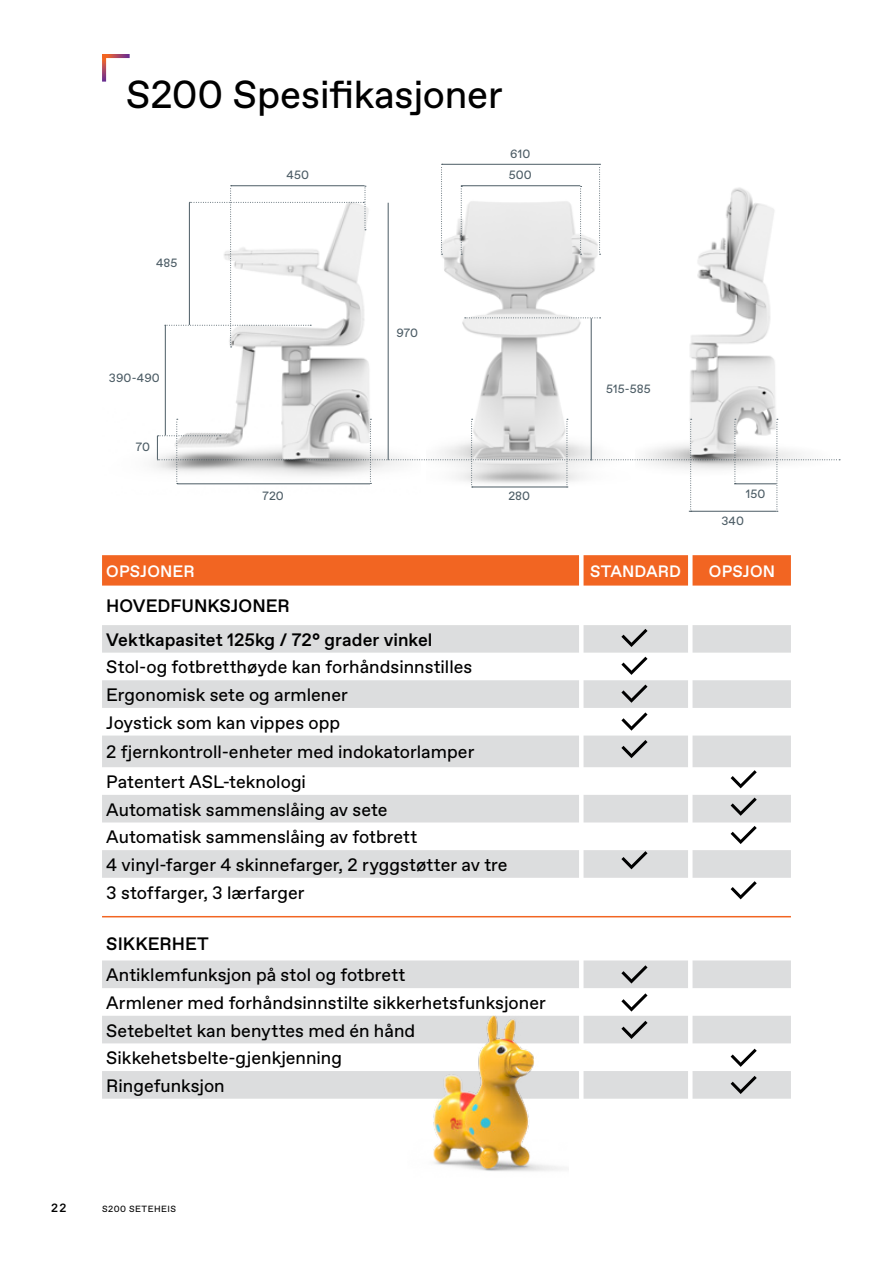
<style>
.page{position:relative;width:893px;height:1263px;background:#fff}
.page>*{position:absolute;margin:0;border:0;box-sizing:border-box;transform-origin:0 0}
.t1{font:39px "TKE Type";letter-spacing:-.005em;color:#000}
.t2{font:18px/27.6px "TKE Type";color:#000}
.t3{font:500 18px/33.5px "TKE Type";color:#000}
.t4{font:500 16.5px "TKE Type";letter-spacing:.005em;color:#fff}
.t5{font:13.2px "TKE Type";color:#4c5c65}
.t6{font:12px "TKE Type";letter-spacing:.01em;color:#4c5c65}
.t7{font:500 12px "TKE Type";color:#000}
.t8{font:9px "TKE Type";letter-spacing:.05em;color:#000}
</style>
<div class="page">
<img style="left:592px;top:163px;width:249px;height:298px">
<img style="left:153px;top:185px;width:236px;height:283px">
<hr style="left:388px;top:203px;width:1px;height:257px;background:#4c5c65">
<hr style="left:165px;top:325px;width:1px;height:110px;background:#4c5c65">
<hr style="left:442px;top:164px;width:158px;height:1px;background:#4c5c65">
<img style="left:441px;top:168px;width:193px;height:251px">
<svg style="left:441px;top:164px;width:2px;height:91px"></svg>
<svg style="left:461px;top:186px;width:1px;height:69px"></svg>
<svg style="left:580px;top:186px;width:2px;height:69px"></svg>
<svg style="left:599px;top:164px;width:2px;height:91px"></svg>
<svg style="left:157px;top:419px;width:683px;height:93px"></svg>
<svg style="left:465px;top:317px;width:136px;height:1px"></svg>
<svg style="left:165px;top:185px;width:201px;height:163px"></svg>
<hr style="left:591px;top:318px;width:1px;height:142px;background:#4c5c65">
<hr style="left:472px;top:487px;width:95px;height:1px;background:#4c5c65">
<hr style="left:461px;top:185px;width:119px;height:1px;background:#4c5c65">
<svg style="left:102px;top:555px;width:689px;height:31px;background:#f26726"></svg>
<svg style="left:102px;top:625px;width:689px;height:253px;fill:#dcddde"></svg>
<svg style="left:102px;top:960px;width:689px;height:139px;fill:#dcddde"></svg>
<img style="left:407px;top:1015px;width:161px;height:156px">
<svg style="left:621px;top:629px;width:26px;height:18px"></svg>
<svg style="left:621px;top:657px;width:26px;height:18px"></svg>
<svg style="left:621px;top:684px;width:26px;height:19px"></svg>
<svg style="left:621px;top:712px;width:26px;height:19px"></svg>
<svg style="left:621px;top:740px;width:26px;height:18px"></svg>
<svg style="left:621px;top:851px;width:26px;height:18px"></svg>
<svg style="left:621px;top:965px;width:26px;height:18px"></svg>
<svg style="left:621px;top:993px;width:26px;height:18px"></svg>
<svg style="left:621px;top:1021px;width:26px;height:18px"></svg>
<svg style="left:731px;top:770px;width:26px;height:18px"></svg>
<svg style="left:731px;top:1049px;width:26px;height:18px"></svg>
<svg style="left:731px;top:797px;width:26px;height:19px"></svg>
<svg style="left:731px;top:826px;width:26px;height:18px"></svg>
<svg style="left:731px;top:881px;width:26px;height:18px"></svg>
<svg style="left:731px;top:1076px;width:26px;height:18px"></svg>
<hr style="left:688px;top:550px;width:4px;height:566px;background:#fff">
<div style="left:579px;top:550px;width:5px;height:566px;background:#fff"></div>
<hr style="left:102px;top:916px;width:689px;height:1px;background:#f26522">
<svg style="left:102px;top:58px;width:4px;height:24px"></svg>
<svg style="left:102px;top:54px;width:28px;height:4px"></svg>
<h1 class="t1" style="left:126px;top:72px;width:378px">S200 Spesifikasjoner</h1>
<p class="t6" style="left:156px;top:256px;width:23px">485</p>
<p class="t6" style="left:109px;top:371px;width:52px">390-490</p>
<p class="t6" style="left:136px;top:440px;width:16px">70</p>
<p class="t6" style="left:286px;top:168px;width:24px">450</p>
<p class="t6" style="left:263px;top:489px;width:23px">720</p>
<p class="t6" style="left:396px;top:326px;width:23px">970</p>
<p class="t6" style="left:510px;top:147px;width:22px">610</p>
<p class="t5" style="left:508px;top:168px;width:27px">500</p>
<p class="t6" style="left:509px;top:168px;width:25px">500</p>
<p class="t6" style="left:606px;top:381px;width:46px">515-585</p>
<p class="t6" style="left:508px;top:489px;width:23px">280</p>
<p class="t6" style="left:746px;top:487px;width:21px">150</p>
<p class="t6" style="left:721px;top:514px;width:24px">340</p>
<p class="t4" style="left:106px;top:561px;width:90px">OPSJONER</p>
<p class="t4" style="left:590px;top:561px;width:92px">STANDARD</p>
<p class="t4" style="left:709px;top:561px;width:68px">OPSJON</p>
<p class="t3" style="left:106px;top:590px;width:328px">HOVEDFUNKSJONER<br>Vektkapasitet 125kg / 72° grader vinkel</p>
<p class="t2" style="left:106px;top:654px;width:368px">Stol-og fotbretthøyde kan forhåndsinnstilles<br>Ergonomisk sete og armlener<br>Joystick som kan vippes opp</p>
<p class="t2" style="left:106px;top:738px;width:370px;line-height:29.7px">2 fjernkontroll-enheter med indokatorlamper<br>Patentert ASL-teknologi</p>
<p class="t2" style="left:106px;top:796px;width:403px">Automatisk sammenslåing av sete<br>Automatisk sammenslåing av fotbrett<br>4 vinyl-farger 4 skinnefarger, 2 ryggstøtter av tre 3 stoffarger, 3 lærfarger</p>
<p class="t3" style="left:106px;top:928px;width:104px">SIKKERHET</p>
<p class="t2" style="left:106px;top:962px;width:441px">Antiklemfunksjon på stol og fotbrett<br>Armlener med forhåndsinnstilte sikkerhetsfunksjoner Setebeltet kan benyttes med én hånd Sikkehetsbelte-gjenkjenning<br>Ringefunksjon</p>
<p class="t7" style="left:51px;top:1201px;width:17px">22</p>
<p class="t8" style="left:135px;top:1203px;width:44px">TAIRLIFT</p>
<p class="t8" style="left:102px;top:1203px;width:76px">S200 SETEHEIS</p>
</div>
